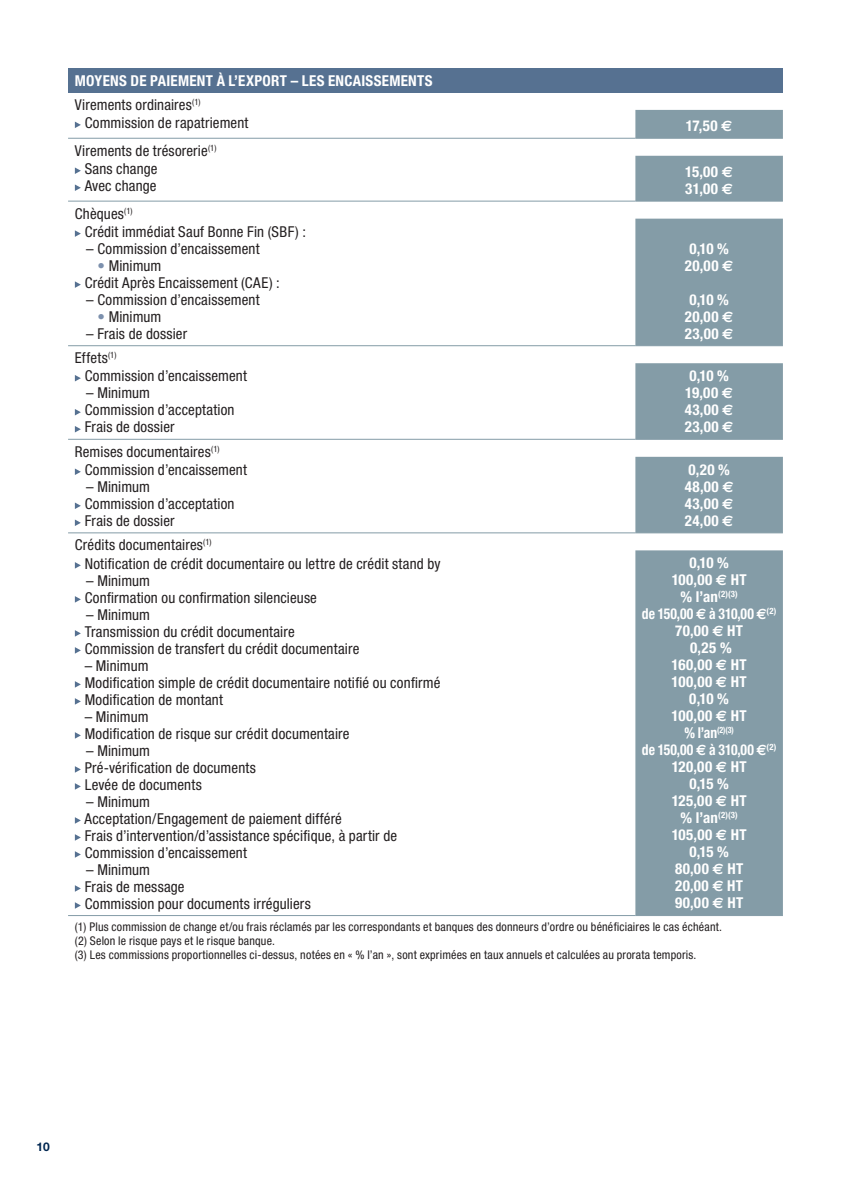
<style>
.page{position:relative;width:851px;height:1191px;background:#fff}
.page>*{position:absolute;margin:0;border:0;box-sizing:border-box;transform-origin:0 0}
.t1{font:condensed 15px/17px "Helvetica Neue LT Std";letter-spacing:.01em;color:#231f20}
.t2{font:700 condensed 15px/17px "Helvetica Neue LT Std";letter-spacing:.02em;color:#fff}
.t3{font:700 condensed 15px/17px "Helvetica Neue LT Std";letter-spacing:.02em;color:#fff;text-align:center;scale:.91 1}
.t4{font:condensed 12px/14px "Helvetica Neue LT Std";letter-spacing:.02em;color:#231f20}
.t5{font:700 12px "Helvetica Neue LT Std";color:#002751}
.t6{font:700 condensed 8.8px "Helvetica Neue LT Std";color:#fff}
.t7{font:700 condensed 8.8px "Helvetica Neue LT Std";color:#fff;scale:.91 1}
.s1{font-weight:400;color:#231f20}
.s2{font-family:"Euro Sans";font-stretch:normal}
.s3{color:#7c90ad}
.s4{font-size:15px}
</style>
<div class="page">
<div style="left:68px;top:68px;width:714px;height:24px;background:#567191"></div>
<svg style="left:635px;top:110px;width:147px;height:805px;background:#91a6b0"></svg>
<hr style="left:68px;top:138px;width:567px;height:1px;background:#849ca7">
<hr style="left:68px;top:201px;width:567px;height:1px;background:#849ca7">
<hr style="left:68px;top:345px;width:567px;height:1px;background:#849ca7">
<hr style="left:68px;top:439px;width:567px;height:1px;background:#849ca7">
<hr style="left:68px;top:532px;width:567px;height:1px;background:#849ca7">
<hr style="left:635px;top:138px;width:147px;height:1px;background:#849ca7">
<hr style="left:635px;top:201px;width:147px;height:1px;background:#849ca7">
<hr style="left:635px;top:345px;width:147px;height:1px;background:#849ca7">
<hr style="left:635px;top:439px;width:147px;height:1px;background:#849ca7">
<hr style="left:635px;top:532px;width:147px;height:1px;background:#849ca7">
<hr style="left:68px;top:915px;width:567px;height:1px;background:#849ca7">
<hr style="left:635px;top:915px;width:147px;height:1px;background:#849ca7">
<svg style="left:75px;top:122px;width:6px;height:6px"></svg>
<svg style="left:75px;top:167px;width:6px;height:7px"></svg>
<svg style="left:75px;top:184px;width:6px;height:7px"></svg>
<svg style="left:75px;top:230px;width:6px;height:7px"></svg>
<svg style="left:75px;top:281px;width:6px;height:7px"></svg>
<svg style="left:75px;top:375px;width:6px;height:6px"></svg>
<svg style="left:75px;top:409px;width:6px;height:6px"></svg>
<svg style="left:75px;top:426px;width:6px;height:6px"></svg>
<svg style="left:75px;top:468px;width:6px;height:7px"></svg>
<svg style="left:75px;top:502px;width:6px;height:7px"></svg>
<svg style="left:75px;top:519px;width:6px;height:7px"></svg>
<svg style="left:75px;top:562px;width:6px;height:6px"></svg>
<svg style="left:75px;top:596px;width:6px;height:6px"></svg>
<svg style="left:75px;top:630px;width:6px;height:6px"></svg>
<svg style="left:75px;top:647px;width:6px;height:6px"></svg>
<svg style="left:75px;top:681px;width:6px;height:6px"></svg>
<svg style="left:75px;top:698px;width:6px;height:6px"></svg>
<svg style="left:75px;top:732px;width:6px;height:6px"></svg>
<svg style="left:75px;top:766px;width:6px;height:6px"></svg>
<svg style="left:75px;top:783px;width:6px;height:6px"></svg>
<svg style="left:75px;top:817px;width:6px;height:6px"></svg>
<svg style="left:75px;top:834px;width:6px;height:6px"></svg>
<svg style="left:75px;top:851px;width:6px;height:6px"></svg>
<svg style="left:75px;top:885px;width:6px;height:6px"></svg>
<svg style="left:75px;top:902px;width:6px;height:6px"></svg>
<p class="t2" style="left:75px;top:68px;width:359px;line-height:24.4px">MOYENS DE PAIEMENT À L’EXPORT – LES ENCAISSEMENTS<br><span class="s1">Virements ordinaires</span><sup>(1)</sup></p>
<p class="t1" style="left:85px;top:114px;width:165px">Commission de rapatriement</p>
<p class="t2" style="left:685px;top:117px;width:48px">17,50 <span class="s2">€</span></p>
<p class="t1" style="left:85px;top:142px;width:133px;line-height:17.6px;text-indent:-10px">Virements de trésorerie<sup>(1)<br></sup>Sans change<br>Avec change</p>
<p class="t2" style="left:685px;top:163px;width:49px">15,00 <span class="s2">€<br></span>31,00 <span class="s2">€</span></p>
<p class="t1" style="left:85px;top:204px;width:223px;line-height:18.2px;text-indent:-10px">Chèques<sup>(1)<br></sup>Crédit immédiat Sauf Bonne Fin (SBF) :</p>
<p class="t1" style="left:86px;top:240px;width:175px">– Commission d’encaissement</p>
<p class="t1" style="left:85px;top:257px;width:197px;text-indent:13px"><span class="s3">•</span> Minimum<br>Crédit Après Encaissement (CAE) :</p>
<p class="t1" style="left:86px;top:291px;width:175px">– Commission d’encaissement</p>
<p class="t1" style="left:98px;top:308px;width:65px"><span class="s3">•</span> Minimum</p>
<p class="t1" style="left:86px;top:325px;width:102px">– Frais de dossier</p>
<p class="t1" style="left:85px;top:349px;width:164px;line-height:18.2px;text-indent:-10px">Effets<sup>(1)<br></sup>Commission d’encaissement</p>
<p class="t1" style="left:85px;top:384px;width:151px">– Minimum<br>Commission d’acceptation<br>Frais de dossier</p>
<p class="t1" style="left:85px;top:442px;width:164px;line-height:18.2px;text-indent:-10px">Remises documentaires<sup>(1)<br></sup>Commission d’encaissement</p>
<p class="t1" style="left:85px;top:478px;width:151px">– Minimum<br>Commission d’acceptation<br>Frais de dossier</p>
<p class="t2" style="left:684px;top:239px;width:50px">0,10 %<br>20,00 <span class="s2">€</span></p>
<p class="t2" style="left:684px;top:290px;width:50px">0,10 %<br>20,00 <span class="s2">€<br></span>23,00 <span class="s2">€</span></p>
<p class="t2" style="left:684px;top:367px;width:50px;text-align:center">0,10 %<br>19,00 <span class="s2">€<br></span>43,00 <span class="s2">€<br></span>23,00 <span class="s2">€</span></p>
<p class="t2" style="left:684px;top:460px;width:50px">0,20 %<br>48,00 <span class="s2">€<br></span>43,00 <span class="s2">€<br></span>24,00 <span class="s2">€</span></p>
<p class="t1" style="left:85px;top:536px;width:357px;line-height:18.2px;text-indent:-10px">Crédits documentaires<sup>(1)<br></sup>Notification de crédit documentaire ou lettre de crédit stand by</p>
<p class="t1" style="left:85px;top:572px;width:234px">– Minimum<br>Confirmation ou confirmation silencieuse</p>
<p class="t1" style="left:85px;top:606px;width:276px">– Minimum<br>Transmission du crédit documentaire<br>Commission de transfert du crédit documentaire</p>
<p class="t1" style="left:85px;top:657px;width:357px">– Minimum<br>Modification simple de crédit documentaire notifié ou confirmé<br>Modification de montant</p>
<p class="t1" style="left:85px;top:708px;width:266px">– Minimum<br>Modification de risque sur crédit documentaire</p>
<p class="t1" style="left:85px;top:742px;width:173px">– Minimum<br>Pré-vérification de documents<br>Levée de documents</p>
<p class="t1" style="left:84px;top:793px;width:314px">– Minimum<br>Acceptation/Engagement de paiement différé<br>Frais d’intervention/d’assistance spécifique, à partir de Commission d’encaissement</p>
<p class="t1" style="left:85px;top:861px;width:227px">– Minimum<br>Frais de message<br>Commission pour documents irréguliers</p>
<p class="t2" style="left:671px;top:554px;width:76px;text-align:center">0,10 %<br>100,00 <span class="s2">€</span> HT</p>
<p class="t6" style="left:680px;top:588px;width:59px"><span class="s4">% l’an</span>(2)(3)</p>
<p class="t3" style="left:642px;top:605px;width:149px">de 150,00 <span class="s2">€</span> à 310,00 <span class="s2">€</span><sup>(2)<br></sup>70,00 <span class="s2">€</span> HT<br>0,25 %<br>160,00 <span class="s2">€</span> HT<br>100,00 <span class="s2">€</span> HT<br>0,10 %<br>100,00 <span class="s2">€</span> HT</p>
<p class="t7" style="left:684px;top:724px;width:56px"><span class="s4">% l’an</span>(2)(3)</p>
<p class="t3" style="left:642px;top:741px;width:149px">de 150,00 <span class="s2">€</span> à 310,00 <span class="s2">€</span><sup>(2)<br></sup>120,00 <span class="s2">€</span> HT<br>0,15 %<br>125,00 <span class="s2">€</span> HT</p>
<p class="t6" style="left:680px;top:809px;width:59px"><span class="s4">% l’an</span>(2)(3)</p>
<p class="t2" style="left:671px;top:826px;width:76px;text-align:center">105,00 <span class="s2">€</span> HT<br>0,15 %<br>80,00 <span class="s2">€</span> HT<br>20,00 <span class="s2">€</span> HT<br>90,00 <span class="s2">€</span> HT</p>
<p class="t4" style="left:75px;top:919px;width:648px">(1) Plus commission de change et/ou frais réclamés par les correspondants et banques des donneurs d’ordre ou bénéficiaires le cas échéant. (2) Selon le risque pays et le risque banque.<br>(3) Les commissions proportionnelles ci-dessus, notées en « % l’an », sont exprimées en taux annuels et calculées au prorata temporis.</p>
<p class="t5" style="left:36px;top:1139px;width:15px">10</p>
</div>
